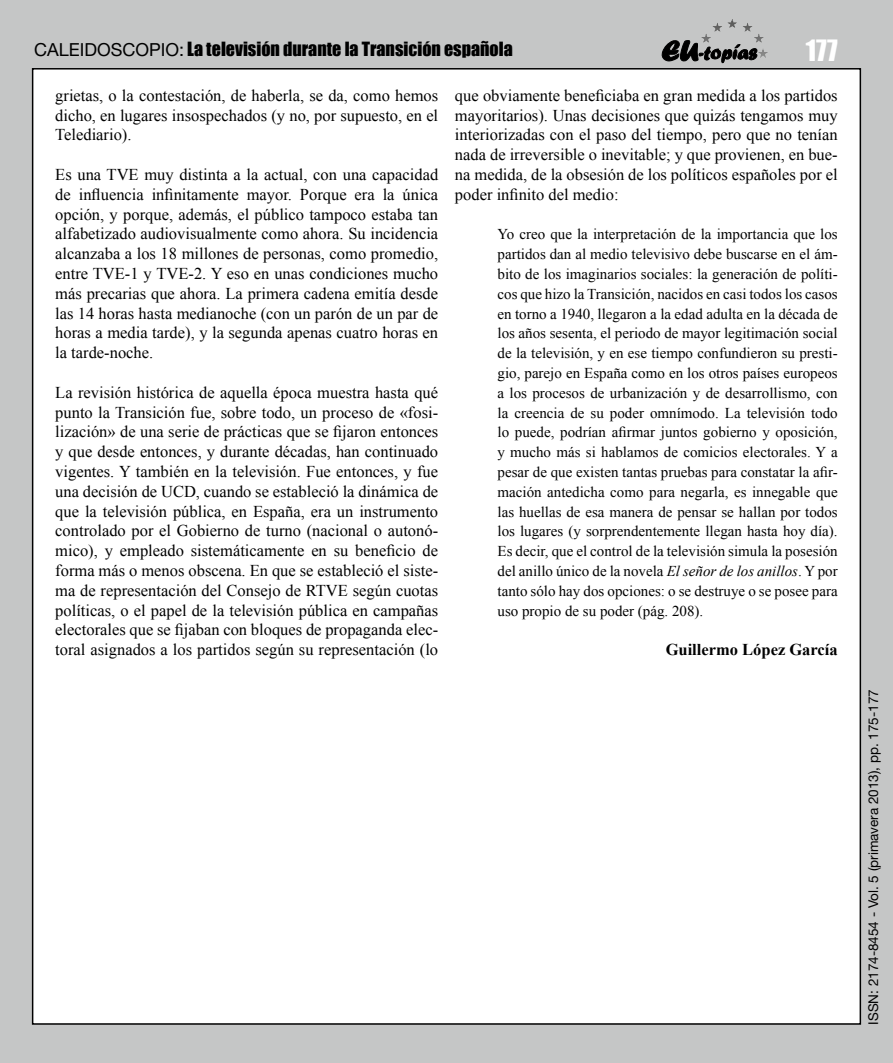
<style>
.page{position:relative;width:893px;height:1063px;background:#c5c6c6}
.page>*{position:absolute;margin:0;border:0;box-sizing:border-box;transform-origin:0 0}
.t1{font:27px "Impact";color:#fff}
.t2{font:18px "Impact";color:#000}
.t3{font:16.5px/19.8px "Times New Roman";color:#000;text-align:justify}
.t4{font:700 16.5px "Times New Roman";color:#000}
.t5{font:15px/19.8px "Times New Roman";color:#000;text-align:justify}
.t6{font:13.5px "Helvetica Neue";color:#000}
.s1{font-family:"Helvetica Neue"}
.s2{font-style:italic}
</style>
<div class="page">
<div style="left:33px;top:69px;width:827px;height:955px;background:#fff"></div>
<svg style="left:662px;top:40px;width:94px;height:23px"></svg>
<hr style="left:701px;top:19px;width:67px;height:1px;background:#575757">
<hr style="left:701px;top:20px;width:67px;height:1px;background:#585858">
<hr style="left:701px;top:21px;width:67px;height:1px;background:#595959">
<hr style="left:701px;top:22px;width:67px;height:1px;background:#5b5b5a">
<hr style="left:701px;top:23px;width:67px;height:1px;background:#5c5c5b">
<hr style="left:701px;top:24px;width:67px;height:1px;background:#5e5e5d">
<hr style="left:701px;top:25px;width:67px;height:1px;background:#5f5f5e">
<hr style="left:701px;top:26px;width:67px;height:1px;background:#616160">
<hr style="left:701px;top:27px;width:67px;height:1px;background:#626261">
<hr style="left:701px;top:28px;width:67px;height:1px;background:#646463">
<hr style="left:701px;top:29px;width:67px;height:1px;background:#656564">
<hr style="left:701px;top:30px;width:67px;height:1px;background:#666665">
<hr style="left:701px;top:31px;width:67px;height:1px;background:#686867">
<hr style="left:701px;top:32px;width:67px;height:1px;background:#696968">
<hr style="left:701px;top:33px;width:67px;height:1px;background:#6b6b6a">
<hr style="left:701px;top:34px;width:67px;height:1px;background:#6c6c6b">
<hr style="left:701px;top:35px;width:67px;height:1px;background:#6d6d6d">
<hr style="left:701px;top:36px;width:67px;height:1px;background:#6e6e6e">
<hr style="left:701px;top:37px;width:67px;height:1px;background:#707070">
<hr style="left:701px;top:38px;width:67px;height:1px;background:#717171">
<hr style="left:701px;top:39px;width:67px;height:1px;background:#737373">
<hr style="left:701px;top:40px;width:67px;height:1px;background:#747474">
<hr style="left:701px;top:41px;width:67px;height:1px;background:#757574">
<hr style="left:701px;top:42px;width:67px;height:1px;background:#777776">
<hr style="left:701px;top:43px;width:67px;height:1px;background:#787877">
<hr style="left:701px;top:44px;width:67px;height:1px;background:#7a7a79">
<hr style="left:701px;top:45px;width:67px;height:1px;background:#7b7b7a">
<hr style="left:701px;top:46px;width:67px;height:1px;background:#7c7d7c">
<hr style="left:701px;top:47px;width:67px;height:1px;background:#7d7e7d">
<hr style="left:701px;top:48px;width:67px;height:1px;background:#7f7f7f">
<hr style="left:701px;top:49px;width:67px;height:1px;background:#808080">
<hr style="left:701px;top:50px;width:67px;height:1px;background:#818181">
<hr style="left:701px;top:51px;width:67px;height:1px;background:#838383">
<hr style="left:701px;top:52px;width:67px;height:1px;background:#848484">
<hr style="left:701px;top:53px;width:67px;height:1px;background:#868685">
<hr style="left:701px;top:54px;width:67px;height:1px;background:#878786">
<hr style="left:701px;top:55px;width:67px;height:1px;background:#888988">
<hr style="left:701px;top:56px;width:67px;height:1px;background:#898989">
<hr style="left:701px;top:57px;width:67px;height:1px;background:#8b8b8b">
<p class="t2" style="left:34px;top:35px;width:480px"><span class="s1">CALEIDOSCOPIO:</span> La televisión durante la Transición española</p>
<h1 class="t1" style="left:806px;top:29px;width:33px">177</h1>
<p class="t3" style="left:55px;top:85px;width:384px">grietas, o la contestación, de haberla, se da, como hemos dicho, en lugares insospechados (y no, por supuesto, en el Telediario).</p>
<p class="t3" style="left:55px;top:164px;width:384px">Es una TVE muy distinta a la actual, con una capacidad de influencia infinitamente mayor. Porque era la única opción, y porque, además, el público tampoco estaba tan alfabetizado audiovisualmente como ahora. Su incidencia alcanzaba a los 18 millones de personas, como promedio, entre TVE-1 y TVE-2. Y eso en unas condiciones mucho más precarias que ahora. La primera cadena emitía desde las 14 horas hasta medianoche (con un parón de un par de horas a media tarde), y la segunda apenas cuatro horas en la tarde-noche.</p>
<p class="t3" style="left:55px;top:382px;width:384px">La revisión histórica de aquella época muestra hasta qué punto la Transición fue, sobre todo, un proceso de «fosi&shy;lización» de una serie de prácticas que se fijaron entonces y que desde entonces, y durante décadas, han continuado vigentes. Y también en la televisión. Fue entonces, y fue una decisión de UCD, cuando se estableció la dinámica de que la televisión pública, en España, era un instrumento controlado por el Gobierno de turno (nacional o autonó&shy;mico), y empleado sistemáticamente en su beneficio de forma más o menos obscena. En que se estableció el siste&shy;ma de representación del Consejo de RTVE según cuotas políticas, o el papel de la televisión pública en campañas electorales que se fijaban con bloques de propaganda elec&shy;toral asignados a los partidos según su representación (lo</p>
<p class="t3" style="left:455px;top:85px;width:384px">que obviamente beneficiaba en gran medida a los partidos mayoritarios). Unas decisiones que quizás tengamos muy interiorizadas con el paso del tiempo, pero que no tenían nada de irreversible o inevitable; y que provienen, en bue&shy;na medida, de la obsesión de los políticos españoles por el poder infinito del medio:</p>
<p class="t5" style="left:497px;top:224px;width:342px">Yo creo que la interpretación de la importancia que los partidos dan al medio televisivo debe buscarse en el ám&shy;bito de los imaginarios sociales: la generación de políti&shy;cos que hizo la Transición, nacidos en casi todos los casos en torno a 1940, llegaron a la edad adulta en la década de los años sesenta, el periodo de mayor legitimación social de la televisión, y en ese tiempo confundieron su presti&shy;gio, parejo en España como en los otros países europeos a los procesos de urbanización y de desarrollismo, con la creencia de su poder omnímodo. La televisión todo lo puede, podrían afirmar juntos gobierno y oposición, y mucho más si hablamos de comicios electorales. Y a pesar de que existen tantas pruebas para constatar la afir&shy;mación antedicha como para negarla, es innegable que las huellas de esa manera de pensar se hallan por todos los lugares (y sorprendentemente llegan hasta hoy día).<br>Es decir, que el control de la televisión simula la posesión del anillo único de la novela <span class="s2">El señor de los anillos</span>. Y por tanto sólo hay dos opciones: o se destruye o se posee para uso propio de su poder (pág. 208).</p>
<p class="t4" style="left:666px;top:638px;width:174px">Guillermo López García</p>
<p class="t6" style="left:865px;top:1025px;width:337px;rotate:-90deg">ISSN: 2174-8454 - Vol. 5 (primavera 2013), pp. 175-177</p>
</div>
